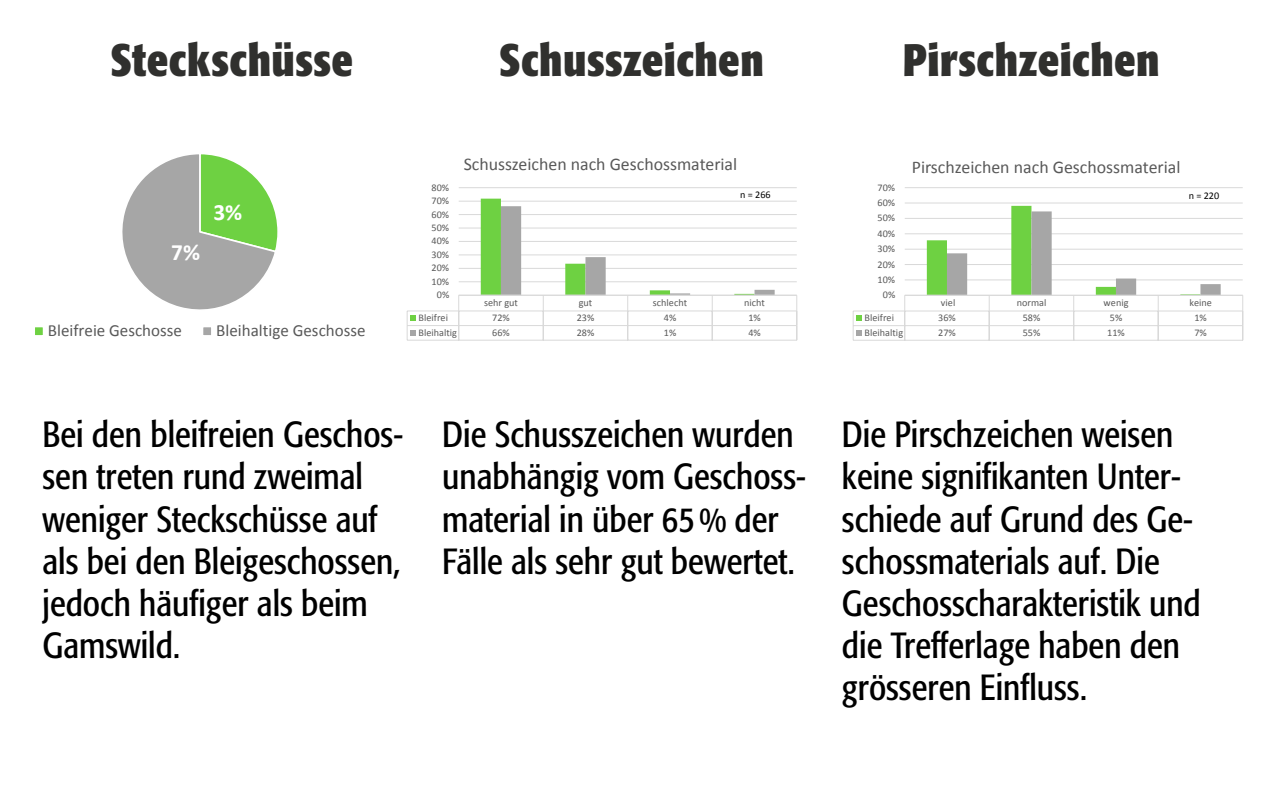
<style>
.page{position:relative;width:1263px;height:790px;background:#fff}
.page>*{position:absolute;margin:0;border:0;box-sizing:border-box;transform-origin:0 0}
.Titel_Formata_Bold_C{font:700 condensed 45px "Formata";letter-spacing:.005em;color:#30302e}
.Titel_Formata_Conden{font:condensed 36px/42px "Formata";color:#000}
.t1{font:700 23.4px "Calibri";color:#fff}
.t2{font:17.85px "Calibri";color:#595959}
.t3{font:16.95px "Calibri";color:#595959}
.t4{font:10.2px "Calibri";color:#595959}
.t5{font:10.2px "Calibri";letter-spacing:-.005em;color:#000}
</style>
<div class="page">
<svg style="left:35px;top:154px;width:243px;height:182px"></svg>
<svg style="left:406px;top:187px;width:392px;height:154px"></svg>
<svg style="left:852px;top:187px;width:392px;height:154px"></svg>
<p class="Titel_Formata_Bold_C" style="left:110px;top:32px;width:244px">Steckschüsse</p>
<p class="Titel_Formata_Bold_C" style="left:499px;top:32px;width:266px">Schusszeichen</p>
<p class="Titel_Formata_Bold_C" style="left:903px;top:32px;width:258px">Pirschzeichen</p>
<p class="t1" style="left:171px;top:237px;width:30px">7%</p>
<p class="t1" style="left:213px;top:197px;width:30px">3%</p>
<p class="t3" style="left:48px;top:320px;width:136px">Bleifreie Geschosse</p>
<p class="t3" style="left:216px;top:320px;width:151px">Bleihaltige Geschosse</p>
<p class="t4" style="left:432px;top:181px;width:19px">80%</p>
<p class="t4" style="left:432px;top:194px;width:19px">70%</p>
<p class="t4" style="left:432px;top:208px;width:19px">60%</p>
<p class="t4" style="left:432px;top:221px;width:19px">50%</p>
<p class="t4" style="left:432px;top:234px;width:19px">40%</p>
<p class="t4" style="left:432px;top:248px;width:19px">30%</p>
<p class="t4" style="left:432px;top:261px;width:19px">20%</p>
<p class="t4" style="left:432px;top:275px;width:19px">10%</p>
<p class="t4" style="left:437px;top:288px;width:14px">0%</p>
<p class="t2" style="left:464px;top:153px;width:275px">Schusszeichen nach Geschossmaterial</p>
<p class="t5" style="left:740px;top:188px;width:32px">n = 266</p>
<p class="t4" style="left:484px;top:296px;width:35px">sehr gut</p>
<p class="t4" style="left:579px;top:296px;width:15px">gut</p>
<p class="t4" style="left:653px;top:296px;width:36px">schlecht</p>
<p class="t4" style="left:744px;top:296px;width:22px">nicht</p>
<p class="t4" style="left:419px;top:311px;width:31px">Bleifrei</p>
<p class="t4" style="left:492px;top:311px;width:19px">72%</p>
<p class="t4" style="left:577px;top:311px;width:19px">23%</p>
<p class="t4" style="left:664px;top:311px;width:14px">4%</p>
<p class="t4" style="left:748px;top:311px;width:14px">1%</p>
<p class="t4" style="left:419px;top:326px;width:40px">Bleihaltig</p>
<p class="t4" style="left:492px;top:326px;width:19px">66%</p>
<p class="t4" style="left:577px;top:326px;width:19px">28%</p>
<p class="t4" style="left:664px;top:326px;width:14px">1%</p>
<p class="t4" style="left:748px;top:326px;width:14px">4%</p>
<p class="t4" style="left:878px;top:181px;width:19px">70%</p>
<p class="t4" style="left:878px;top:196px;width:19px">60%</p>
<p class="t4" style="left:878px;top:211px;width:19px">50%</p>
<p class="t4" style="left:878px;top:227px;width:19px">40%</p>
<p class="t4" style="left:878px;top:242px;width:19px">30%</p>
<p class="t4" style="left:878px;top:257px;width:19px">20%</p>
<p class="t4" style="left:878px;top:273px;width:19px">10%</p>
<p class="t4" style="left:883px;top:288px;width:14px">0%</p>
<p class="t2" style="left:912px;top:155px;width:270px">Pirschzeichen nach Geschossmaterial</p>
<p class="t5" style="left:1189px;top:189px;width:32px">n = 220</p>
<p class="t4" style="left:941px;top:296px;width:16px">viel</p>
<p class="t4" style="left:1017px;top:296px;width:31px">normal</p>
<p class="t4" style="left:1103px;top:296px;width:26px">wenig</p>
<p class="t4" style="left:1189px;top:296px;width:24px">keine</p>
<p class="t4" style="left:865px;top:311px;width:31px">Bleifrei</p>
<p class="t4" style="left:938px;top:311px;width:19px">36%</p>
<p class="t4" style="left:1023px;top:311px;width:19px">58%</p>
<p class="t4" style="left:1110px;top:311px;width:14px">5%</p>
<p class="t4" style="left:1194px;top:311px;width:14px">1%</p>
<p class="t4" style="left:865px;top:326px;width:40px">Bleihaltig</p>
<p class="t4" style="left:938px;top:326px;width:19px">27%</p>
<p class="t4" style="left:1023px;top:326px;width:19px">55%</p>
<p class="t4" style="left:1107px;top:326px;width:19px">11%</p>
<p class="t4" style="left:1194px;top:326px;width:14px">7%</p>
<p class="Titel_Formata_Conden" style="left:43px;top:413px;width:362px">Bei den bleifreien Geschos&shy;sen treten rund zweimal</p>
<p class="Titel_Formata_Conden" style="left:43px;top:497px;width:360px">weniger Steckschüsse auf als bei den Bleigeschossen, jedoch häufiger als beim<br>Gamswild.</p>
<p class="Titel_Formata_Conden" style="left:442px;top:413px;width:365px">Die Schusszeichen wurden unabhängig vom Geschoss&shy;material in über 65% der<br>Fälle als sehr gut bewertet.</p>
<p class="Titel_Formata_Conden" style="left:842px;top:413px;width:360px">Die Pirschzeichen weisen keine signifikanten Unter&shy;schiede auf Grund des Ge&shy;schossmaterials auf. Die<br>Geschosscharakteristik und die Trefferlage haben den grösseren Einfluss.</p>
</div>
